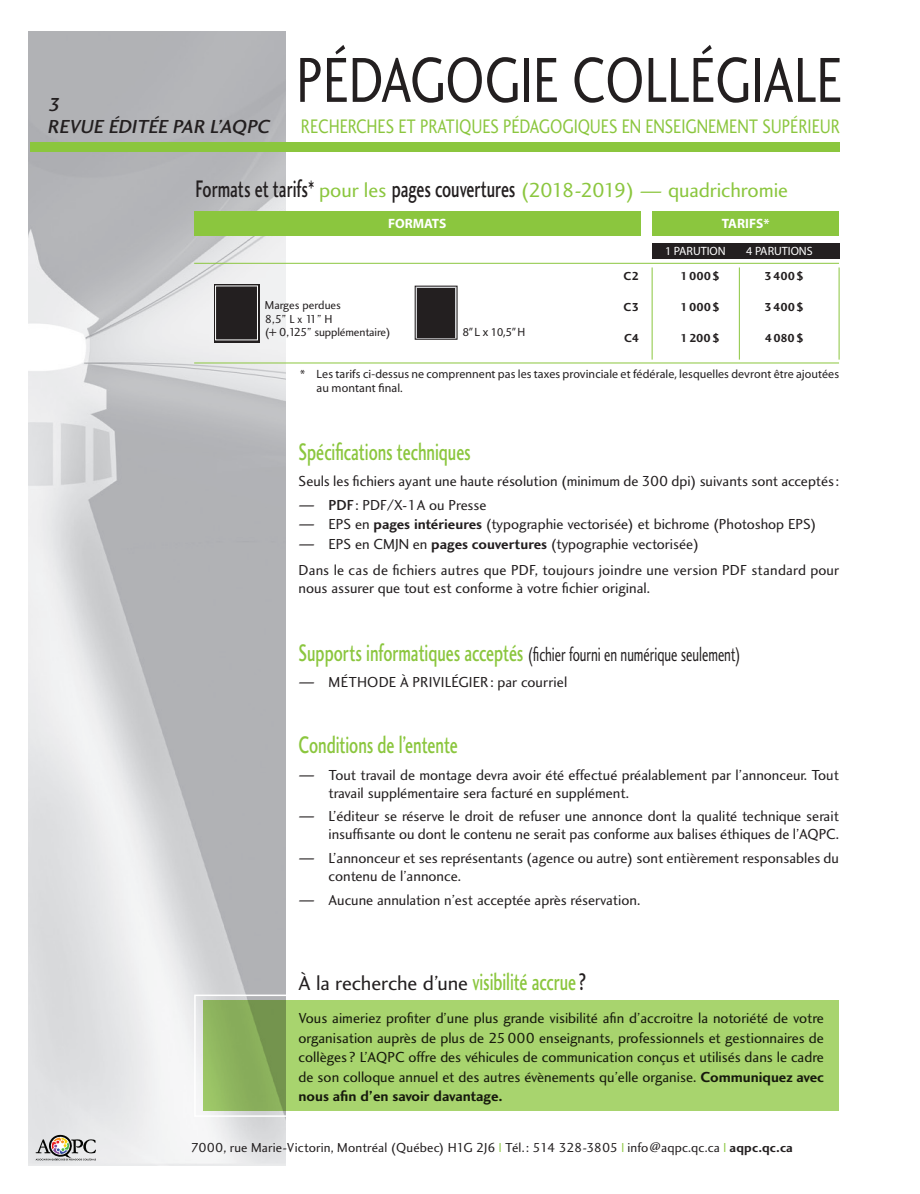
<style>
.page{position:relative;width:920px;height:1194px;background:#fff}
.page>*{position:absolute;margin:0;border:0;box-sizing:border-box;transform-origin:0 0}
.t1{font:65.7px "Charlotte Sans Book Plain";color:#231f20;scale:.79 1}
.Titre_1{font:24.75px "Charlotte Sans Medium Plain";letter-spacing:-.005em;color:#231f20;scale:.67 1}
.Titre_1-2{font:24.75px "Charlotte Sans Medium Plain";letter-spacing:-.005em;color:#8bc63e;scale:.67 1}
.Titre_1-3{font:21px "Charlotte Sans Book Plain";letter-spacing:-.005em;color:#231f20}
.Titre_1-4{font:20.25px "Charlotte Sans Book Plain";letter-spacing:-.005em;color:#231f20;scale:.67 1}
.t2{font:20.25px "Charlotte Sans Book Plain";color:#8bc63e;scale:.81 1}
.t3{font:italic 19.5px "Charlotte Sans Medium Plain";color:#231f20}
.t4{font:15px/18px "Charlotte Sans Book Plain";color:#231f20}
.t5{font:13.5px "Charlotte Sans Book Plain";letter-spacing:.005em;color:#231f20}
.t6{font:700 13.5px "Myriad";color:#fff}
.Titre_1-5{font:12px/14.4px "Myriad";letter-spacing:.005em;color:#231f20}
.t7{font:12px "Charlotte Sans Book Plain";letter-spacing:-.01em;color:#231f20}
.t8{font:12px "Charlotte Sans Bold Plain";color:#231f20}
.t9{font:12px "Myriad";color:#fff}
.s1{font-family:"Charlotte Sans Book Plain";font-size:21px;color:#8bc63e}
.s2{font-size:18px}
.s3{font-family:"Charlotte Sans Medium Plain"}
.s4{font-family:"Charlotte Sans Bold Plain"}
.s5{font-family:"Charlotte Sans Medium Plain";font-size:24.75px;color:#8bc63e}
.s6{font-family:"Charlotte Sans Medium Plain";font-size:24.75px}
.s7{font-family:"Charlotte Sans Bold Plain";color:#8bc63e}
</style>
<div class="page">
<img style="left:28px;top:31px;width:257px;height:1134px">
<div style="left:651px;top:243px;width:187px;height:15px;background:#231f20"></div>
<div style="left:214px;top:284px;width:45px;height:58px;background:#231f20"></div>
<svg style="left:415px;top:286px;width:42px;height:53px;background:#353132"></svg>
<div style="left:652px;top:211px;width:186px;height:24px;background:#8bc63e"></div>
<div style="left:194px;top:211px;width:446px;height:24px;background:#8bc63e"></div>
<hr style="left:194px;top:363px;width:644px;height:1px;background:#8bc63e">
<hr style="left:194px;top:263px;width:644px;height:1px;background:#8bc63e">
<hr style="left:838px;top:267px;width:1px;height:92px;background:#8bc63e">
<hr style="left:738px;top:267px;width:1px;height:92px;background:#8bc63e">
<hr style="left:651px;top:267px;width:1px;height:92px;background:#8bc63e">
<div style="left:31px;top:142px;width:808px;height:9px;background:#8bc63e"></div>
<div style="left:194px;top:994px;width:653px;height:122px;border:2px solid #fff"></div>
<svg style="left:203px;top:1000px;width:635px;height:111px;background:#a3ce6b"></svg>
<svg style="left:36px;top:1133px;width:60px;height:27px;background:#b4b1ae"></svg>
<p class="t3" style="left:48px;top:93px;width:30px">3</p>
<p class="t3" style="left:47px;top:115px;width:240px">REVUEÉDITÉEPARL’AQPC</p>
<p class="t1" style="left:296px;top:41px;width:692px">PÉDAGOGIE COLLÉGIALE</p>
<p class="t2" style="left:301px;top:114px;width:667px">RECHERCHES ET PRATIQUES PÉDAGOGIQUES EN ENSEIGNEMENT SUPÉRIEUR</p>
<p class="Titre_1" style="left:195px;top:174px;width:885px">Formats et tarifs* <span class="s1">pour les</span> pages couvertures <span class="s1">(2018-2019) — quadrichromie</span></p>
<p class="t6" style="left:388px;top:217px;width:60px">FORMATS</p>
<p class="t6" style="left:721px;top:217px;width:49px">TARIFS*</p>
<p class="t7" style="left:265px;top:298px;width:78px">Marges perdues</p>
<p class="t7" style="left:265px;top:311px;width:69px">8,5” L x 11” H</p>
<p class="t7" style="left:265px;top:325px;width:127px">(+ 0,125” supplémentaire)</p>
<p class="Titre_1-5" style="left:462px;top:325px;width:64px">8” L x 10,5” H</p>
<p class="t8" style="left:623px;top:269px;width:17px">C2</p>
<p class="t8" style="left:623px;top:299px;width:17px">C3</p>
<p class="t8" style="left:624px;top:331px;width:16px">C4</p>
<p class="t9" style="left:665px;top:245px;width:62px">1 PARUTION</p>
<p class="t9" style="left:746px;top:245px;width:68px">4 PARUTIONS</p>
<p class="t8" style="left:680px;top:269px;width:41px">1000$</p>
<p class="t8" style="left:764px;top:269px;width:41px">3400$</p>
<p class="t8" style="left:680px;top:300px;width:41px">1000$</p>
<p class="t8" style="left:764px;top:300px;width:41px">3400$</p>
<p class="t8" style="left:680px;top:330px;width:41px">1200$</p>
<p class="t8" style="left:764px;top:330px;width:40px">4080$</p>
<p class="Titre_1-5" style="left:316px;top:367px;width:524px;text-indent:-16px">* Les tarifs ci-dessus ne comprennent pas les taxes provinciale et fédérale, lesquelles devront être ajoutées au montant final.</p>
<p class="Titre_1-2" style="left:298px;top:436px;width:258px">Spécifications techniques</p>
<p class="t4" style="left:298px;top:472px;width:541px">Seuls les fichiers ayant une haute résolution (minimum de 300 dpi) suivants sont acceptés :</p>
<p class="t4" style="left:298px;top:495px;width:189px"><span class="s2">—</span> <span class="s3">PDF</span> : PDF/X-1A ou Presse</p>
<p class="t4" style="left:298px;top:515px;width:519px"><span class="s2">—</span> EPS en <span class="s4">pages intérieures</span> (typographie vectorisée) et bichrome (Photoshop EPS)</p>
<p class="t4" style="left:298px;top:534px;width:402px"><span class="s2">—</span> EPS en CMJN en <span class="s4">pages couvertures</span> (typographie vectorisée)</p>
<p class="t4" style="left:298px;top:561px;width:542px">Dans le cas de fichiers autres que PDF, toujours joindre une version PDF standard pour nous assurer que tout est conforme à votre fichier original.</p>
<p class="Titre_1-4" style="left:298px;top:642px;width:661px"><span class="s5">Supports informatiques acceptés</span> (fichier fourni en numérique seulement)</p>
<p class="t4" style="left:298px;top:673px;width:270px"><span class="s2">—</span> MÉTHODE À PRIVILÉGIER: par courriel</p>
<p class="Titre_1-2" style="left:298px;top:730px;width:239px">Conditions de l’entente</p>
<p class="t4" style="left:328px;top:765px;width:511px;text-indent:-30px"><span class="s2">—</span> Tout travail de montage devra avoir été effectué préalablement par l’annonceur. Tout travail supplémentaire sera facturé en supplément.</p>
<p class="t4" style="left:298px;top:807px;width:542px;text-align:right"><span class="s2">—</span> L’éditeur se réserve le droit de refuser une annonce dont la qualité technique serait insuffisante ou dont le contenu ne serait pas conforme aux balises éthiques de l’AQPC.</p>
<p class="t4" style="left:328px;top:849px;width:511px;text-indent:-30px"><span class="s2">—</span> L’annonceur et ses représentants (agence ou autre) sont entièrement responsables du contenu de l’annonce.</p>
<p class="t4" style="left:298px;top:891px;width:343px"><span class="s2">—</span> Aucune annulation n’est acceptée après réservation.</p>
<p class="Titre_1-3" style="left:298px;top:970px;width:289px">À la recherche d’une <span class="s5">visibilité accrue</span> <span class="s6">?</span></p>
<p class="t4" style="left:298px;top:1008px;width:527px;line-height:19.5px;text-align:justify">Vous aimeriez profiter d’une plus grande visibilité afin d’accroitre la notoriété de votre organisation auprès de plus de 25000 enseignants, professionnels et gestionnaires de collèges ? L’AQPC offre des véhicules de communication conçus et utilisés dans le cadre de son colloque annuel et des autres évènements qu’elle organise. <span class="s4">Communiquez avec nous afin d’en savoir davantage.</span></p>
<p class="t5" style="left:191px;top:1139px;width:603px">7000, rue Marie-Victorin, Montréal (Québec) H1G 2J6 <span class="s7">|</span> Tél. : 514 328-3805 <span class="s7">|</span> info@aqpc.qc.ca <span class="s7">|</span> <span class="s4">aqpc.qc.ca</span></p>
</div>
